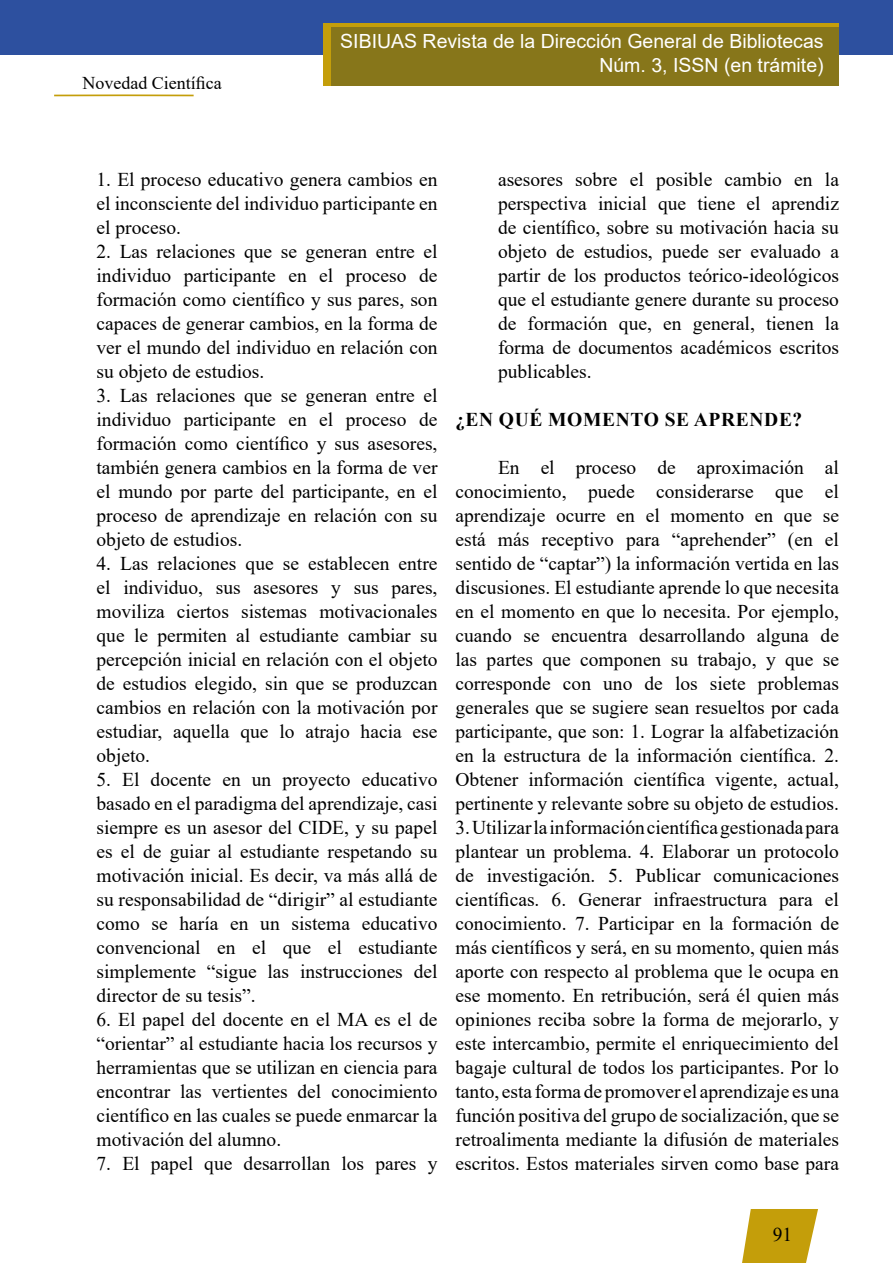
<style>
.page{position:relative;width:893px;height:1263px;background:#fff}
.page>*{position:absolute;margin:0;border:0;box-sizing:border-box;transform-origin:0 0}
.t1{font:19.5px/24px "Times New Roman";color:#000;text-align:justify}
.t2{font:19.5px/24px "Arial";color:#fff;text-align:right}
.t3{font:700 19.5px "Times New Roman";letter-spacing:.035em;color:#000}
.t4{font:18px "Times New Roman";color:#000}
</style>
<div class="page">
<svg style="left:54px;top:94px;width:140px;height:3px"></svg>
<div style="left:0;top:0;width:893px;height:54px;background:#2d509f"></div>
<div style="left:323px;top:23px;width:516px;height:62px;background:#c49e0a"></div>
<div style="left:331px;top:27px;width:508px;height:58px;background:#87761a"></div>
<svg style="left:742px;top:1209px;width:76px;height:54px;background:#ccab2b"></svg>
<p class="t4" style="left:82px;top:70px;width:141px">Novedad Científica</p>
<p class="t2" style="left:340px;top:29px;width:485px">SIBIUAS Revista de la Dirección General de Bibliotecas<br>Núm. 3, ISSN (en trámite)</p>
<p class="t1" style="left:97px;top:167px;width:342px">1. El proceso educativo genera cambios en el inconsciente del individuo participante en el proceso.</p>
<p class="t1" style="left:97px;top:239px;width:342px">2. Las relaciones que se generan entre el individuo participante en el proceso de formación como científico y sus pares, son capaces de generar cambios, en la forma de ver el mundo del individuo en relación con su objeto de estudios.</p>
<p class="t1" style="left:97px;top:383px;width:342px">3. Las relaciones que se generan entre el individuo participante en el proceso de formación como científico y sus asesores, también genera cambios en la forma de ver el mundo por parte del participante, en el proceso de aprendizaje en relación con su objeto de estudios.</p>
<p class="t1" style="left:97px;top:551px;width:342px">4. Las relaciones que se establecen entre el individuo, sus asesores y sus pares, moviliza ciertos sistemas motivacionales que le permiten al estudiante cambiar su percepción inicial en relación con el objeto de estudios elegido, sin que se produzcan cambios en relación con la motivación por estudiar, aquella que lo atrajo hacia ese objeto.</p>
<p class="t1" style="left:97px;top:767px;width:342px">5. El docente en un proyecto educativo basado en el paradigma del aprendizaje, casi siempre es un asesor del CIDE, y su papel es el de guiar al estudiante respetando su motivación inicial. Es decir, va más allá de su responsabilidad de “dirigir” al estudiante como se haría en un sistema educativo convencional en el que el estudiante simplemente “sigue las instrucciones del director de su tesis”.</p>
<p class="t1" style="left:97px;top:1007px;width:342px">6. El papel del docente en el MA es el de “orientar” al estudiante hacia los recursos y herramientas que se utilizan en ciencia para encontrar las vertientes del conocimiento científico en las cuales se puede enmarcar la motivación del alumno.</p>
<p class="t1" style="left:97px;top:1151px;width:342px">7. El papel que desarrollan los pares y</p>
<p class="t1" style="left:498px;top:167px;width:342px">asesores sobre el posible cambio en la perspectiva inicial que tiene el aprendiz de científico, sobre su motivación hacia su objeto de estudios, puede ser evaluado a partir de los productos teórico-ideológicos que el estudiante genere durante su proceso de formación que, en general, tienen la forma de documentos académicos escritos publicables.</p>
<p class="t3" style="left:455px;top:405px;width:348px">¿EN QUÉ MOMENTO SE APRENDE?</p>
<p class="t1" style="left:455px;top:455px;width:385px;text-indent:43px">En el proceso de aproximación al conocimiento, puede considerarse que el aprendizaje ocurre en el momento en que se está más receptivo para “aprehender” (en el sentido de “captar”) la información vertida en las discusiones. El estudiante aprende lo que necesita en el momento en que lo necesita. Por ejemplo, cuando se encuentra desarrollando alguna de las partes que componen su trabajo, y que se corresponde con uno de los siete problemas generales que se sugiere sean resueltos por cada participante, que son: 1. Lograr la alfabetización en la estructura de la información científica. 2.<br>Obtener información científica vigente, actual, pertinente y relevante sobre su objeto de estudios.</p>
<p class="t1" style="left:455px;top:815px;width:385px">3. Utilizar la información científica gestionada para plantear un problema. 4. Elaborar un protocolo de investigación. 5. Publicar comunicaciones científicas. 6. Generar infraestructura para el conocimiento. 7. Participar en la formación de más científicos y será, en su momento, quien más aporte con respecto al problema que le ocupa en ese momento. En retribución, será él quien más opiniones reciba sobre la forma de mejorarlo, y este intercambio, permite el enriquecimiento del bagaje cultural de todos los participantes. Por lo tanto, esta forma de promover el aprendizaje es una función positiva del grupo de socialización, que se retroalimenta mediante la difusión de materiales escritos. Estos materiales sirven como base para</p>
<p class="t1" style="left:773px;top:1221px;width:21px">91</p>
</div>
